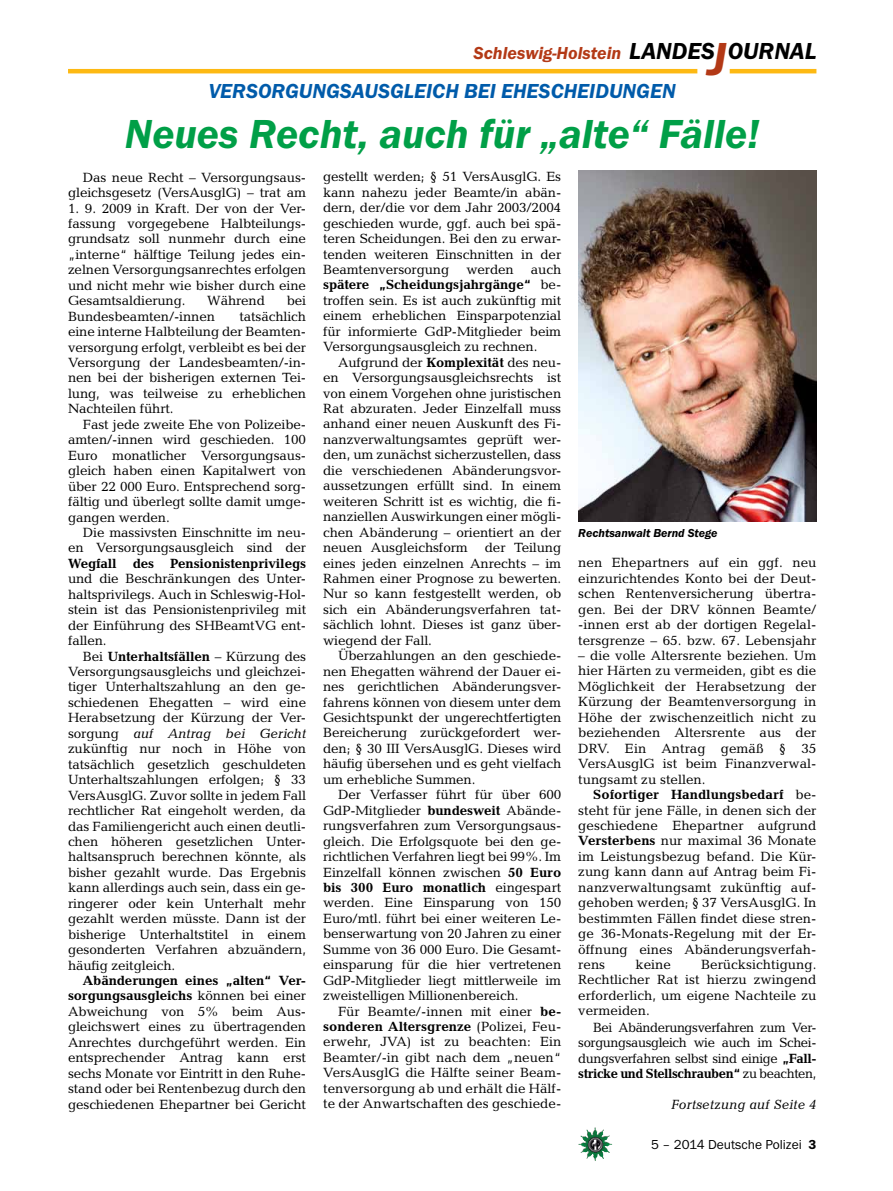
<style>
.page{position:relative;width:893px;height:1191px;background:#fff}
.page>*{position:absolute;margin:0;border:0;box-sizing:border-box;transform-origin:0 0}
.t1{font:italic 600 42px "Franklin Gothic Itc T";color:#009f47}
.t2{font:italic 600 24px "Franklin Gothic Itc T";color:#000}
.t3{font:italic 600 21px "Franklin Gothic Itc T";color:#005baa}
.t4{font:italic 600 18px "Franklin Gothic Itc T";color:#b33916}
.t5{font:13.5px/15.5px "Candida";letter-spacing:-.01em;color:#000;text-align:justify}
.t6{font:700 13.5px "Candida";letter-spacing:-.01em;color:#000}
.t7{font:13.5px "Franklin Gothic Itc T";color:#000}
.t8{font:italic 13.5px "Candida";color:#000}
.t9{font:italic 600 12px "Franklin Gothic Itc T";color:#000}
.s1{font-size:48px;color:#b33916}
.s2{font-weight:700}
.s3{font-style:italic}
.s4{font-weight:600}
</style>
<div class="page">
<img style="left:578px;top:1127px;width:17px;height:25px">
<hr style="left:730px;top:69px;width:86px;height:4px;background:#fdb913">
<hr style="left:68px;top:69px;width:629px;height:4px;background:#fdb913">
<img style="left:578px;top:171px;width:238px;height:350px">
<h3 class="t4" style="left:473px;top:42px;width:149px">Schleswig-Holstein</h3>
<h2 class="t2" style="left:629px;top:37px;width:189px">LANDES<span class="s1">J</span>OURNAL</h2>
<h3 class="t3" style="left:209px;top:79px;width:26px">Versorgungsausgleich</h3>
<h3 class="t3" style="left:464px;top:79px;width:12px">bei</h3>
<h3 class="t3" style="left:501px;top:79px;width:26px">Ehescheidungen</h3>
<h1 class="t1" style="left:125px;top:109px;width:636px">Neues Recht, auch für „alte“ Fälle!</h1>
<p class="t5" style="left:68px;top:169px;width:240px;text-align:right">Das neue Recht – Versorgungsaus&shy;gleichsgesetz (VersAusglG) – trat am</p>
<p class="t5" style="left:68px;top:200px;width:240px">1. 9. 2009 in Kraft. Der von der Ver&shy;fassung vorgegebene Halbteilungs&shy;grundsatz soll nunmehr durch eine „interne“ hälftige Teilung jedes ein&shy;zelnen Versorgungsanrechtes erfolgen und nicht mehr wie bisher durch eine Gesamtsaldierung.</p>
<p class="t5" style="left:323px;top:169px;width:240px">gestellt werden; § 51 VersAusglG. Es kann nahezu jeder Beamte/in abän&shy;dern, der/die vor dem Jahr 2003/2004 geschieden wurde, ggf. auch bei spä&shy;teren Scheidungen. Bei den zu erwar&shy;tenden weiteren Einschnitten in der Beamtenversorgung</p>
<p class="t5" style="left:323px;top:262px;width:240px;text-indent:208px">auch <span class="s2">spätere „Scheidungsjahrgänge“</span> be&shy;troffen sein. Es ist auch zukünftig mit einem erheblichen Einsparpotenzial für informierte GdP-Mitglieder beim Versorgungsausgleich zu rechnen.</p>
<p class="t5" style="left:323px;top:354px;width:240px;text-indent:15px">Aufgrund der <span class="s2">Komplexität</span> des neu&shy;en Versorgungsausgleichsrechts ist von einem Vorgehen ohne juristischen Rat abzuraten. Jeder Einzelfall muss anhand einer neuen Auskunft des Fi&shy;nanzverwaltungsamtes geprüft wer&shy;den, um zunächst sicherzustellen, dass die verschiedenen Abänderungsvor&shy;aussetzungen erfüllt sind. In einem weiteren Schritt ist es wichtig, die fi&shy;nanziellen Auswirkungen einer mögli&shy;chen Abänderung – orientiert an der neuen Ausgleichsform</p>
<p class="t5" style="left:466px;top:262px;width:49px">werden</p>
<p class="t5" style="left:207px;top:293px;width:59px">Während</p>
<p class="t5" style="left:287px;top:293px;width:21px">bei</p>
<p class="t5" style="left:68px;top:308px;width:148px">Bundesbeamten/-innen</p>
<p class="t5" style="left:68px;top:308px;width:240px;text-indent:171px">tatsächlich eine interne Halbteilung der Beamten&shy;versorgung erfolgt, verbleibt es bei der Versorgung der Landesbeamten/-in&shy;nen bei der bisherigen externen Tei&shy;lung, was teilweise zu erheblichen Nachteilen führt.</p>
<p class="t5" style="left:68px;top:416px;width:240px;text-indent:15px">Fast jede zweite Ehe von Polizeibe&shy;amten/-innen wird geschieden. 100<br>Euro monatlicher Versorgungsaus&shy;gleich haben einen Kapitalwert von über 22 000 Euro. Entsprechend sorg&shy;fältig und überlegt sollte damit umge&shy;gangen werden.</p>
<p class="t5" style="left:68px;top:525px;width:240px;text-align:right">Die massivsten Einschnitte im neu&shy;en Versorgungsausgleich sind der</p>
<p class="t6" style="left:68px;top:555px;width:240px">Wegfall des Pensionistenprivilegs</p>
<p class="t5" style="left:68px;top:571px;width:240px">und die Beschränkungen des Unter&shy;haltsprivilegs. Auch in Schleswig-Hol&shy;stein ist das Pensionistenprivileg mit der Einführung des SHBeamtVG ent&shy;fallen.</p>
<p class="t5" style="left:68px;top:648px;width:240px;text-indent:15px">Bei <span class="s2">Unterhaltsfällen</span> – Kürzung des Versorgungsausgleichs und gleichzei&shy;tiger Unterhaltszahlung an den ge&shy;schiedenen Ehegatten – wird eine Herabsetzung der Kürzung der Ver&shy;sorgung <span class="s3">auf Antrag bei Gericht </span>zukünftig nur noch in Höhe von tatsächlich gesetzlich geschuldeten Unterhaltszahlungen erfolgen; § 33<br>VersAusglG. Zuvor sollte in jedem Fall rechtlicher Rat eingeholt werden, da das Familiengericht auch einen deutli&shy;chen höheren gesetzlichen Unter&shy;haltsanspruch berechnen könnte, als bisher gezahlt wurde. Das Ergebnis kann allerdings auch sein, dass ein ge&shy;ringerer oder kein Unterhalt mehr gezahlt werden müsste. Dann ist der bisherige Unterhaltstitel in einem gesonderten Verfahren abzuändern, häufig zeitgleich.</p>
<p class="t5" style="left:68px;top:972px;width:240px;text-indent:15px"><span class="s2">Abänderungen eines „alten“ Ver&shy;sorgungsausgleichs</span> können bei einer Abweichung von 5% beim Aus&shy;gleichswert eines zu übertragenden Anrechtes durchgeführt werden. Ein entsprechender Antrag kann erst sechs Monate vor Eintritt in den Ruhe&shy;stand oder bei Rentenbezug durch den geschiedenen Ehepartner bei Gericht</p>
<p class="t9" style="left:578px;top:526px;width:141px">Rechtsanwalt Bernd Stege</p>
<p class="t5" style="left:323px;top:540px;width:240px;text-indent:162px">der Teilung eines jeden einzelnen Anrechts – im Rahmen einer Prognose zu bewerten.<br>Nur so kann festgestellt werden, ob sich ein Abänderungsverfahren tat&shy;sächlich lohnt. Dieses ist ganz über&shy;wiegend der Fall.</p>
<p class="t5" style="left:323px;top:648px;width:240px;text-indent:15px">Überzahlungen an den geschiede&shy;nen Ehegatten während der Dauer ei&shy;nes gerichtlichen Abänderungsver&shy;fahrens können von diesem unter dem Gesichtspunkt der ungerechtfertigten Bereicherung zurückgefordert wer&shy;den; § 30 III VersAusglG. Dieses wird häufig übersehen und es geht vielfach um erhebliche Summen.</p>
<p class="t5" style="left:323px;top:787px;width:240px;text-indent:15px">Der Verfasser führt für über 600<br>GdP-Mitglieder <span class="s2">bundesweit</span> Abände&shy;rungsverfahren zum Versorgungsaus&shy;gleich. Die Erfolgsquote bei den ge&shy;richtlichen Verfahren liegt bei 99%. Im Einzelfall können zwischen <span class="s2">50 Euro bis 300 Euro monatlich</span> eingespart werden. Eine Einsparung von 150<br>Euro/mtl. führt bei einer weiteren Le&shy;benserwartung von 20 Jahren zu einer Summe von 36 000 Euro. Die Gesamt&shy;einsparung für die hier vertretenen GdP-Mitglieder liegt mittlerweile im zweistelligen Millionenbereich.</p>
<p class="t5" style="left:323px;top:1003px;width:240px;text-indent:15px">Für Beamte/-innen mit einer <span class="s2">be&shy;sonderen Altersgrenze</span> (Polizei, Feu&shy;erwehr, JVA) ist zu beachten: Ein Beamter/-in gibt nach dem „neuen“ VersAusglG die Hälfte seiner Beam&shy;tenversorgung ab und erhält die Hälf&shy;te der Anwartschaften des geschiede-</p>
<p class="t5" style="left:578px;top:555px;width:240px">nen Ehepartners auf ein ggf. neu einzurichtendes Konto bei der Deut&shy;schen Rentenversicherung übertra&shy;gen. Bei der DRV können Beamte/ -innen erst ab der dortigen Regelal&shy;tersgrenze – 65. bzw. 67. Lebensjahr</p>
<p class="t5" style="left:578px;top:647px;width:240px">– die volle Altersrente beziehen. Um hier Härten zu vermeiden, gibt es die Möglichkeit der Herabsetzung der Kürzung der Beamtenversorgung in Höhe der zwischenzeitlich nicht zu beziehenden Altersrente aus der DRV. Ein Antrag gemäß § 35<br>VersAusglG ist beim Finanzverwal&shy;tungsamt zu stellen.</p>
<p class="t5" style="left:578px;top:786px;width:240px;text-indent:15px"><span class="s2">Sofortiger Handlungsbedarf</span> be&shy;steht für jene Fälle, in denen sich der geschiedene Ehepartner aufgrund <span class="s2">Versterbens</span> nur maximal 36 Monate im Leistungsbezug befand. Die Kür&shy;zung kann dann auf Antrag beim Fi&shy;nanzverwaltungsamt zukünftig auf&shy;gehoben werden; § 37 VersAusglG. In bestimmten Fällen findet diese stren&shy;ge 36-Monats-Regelung mit der Er&shy;öffnung eines Abänderungsverfah&shy;rens</p>
<p class="t5" style="left:578px;top:956px;width:240px;text-indent:123px">Berücksichtigung.<br>Rechtlicher Rat ist hierzu zwingend erforderlich, um eigene Nachteile zu vermeiden.</p>
<p class="t5" style="left:578px;top:1019px;width:240px;text-indent:15px">Bei Abänderungsverfahren zum Ver&shy;sorgungsausgleich wie auch im Schei&shy;dungsverfahren selbst sind einige <span class="s2">„Fall&shy;stricke und Stellschrauben“</span> zu beachten,</p>
<p class="t5" style="left:635px;top:956px;width:37px">keine</p>
<p class="t8" style="left:671px;top:1096px;width:147px">Fortsetzung auf Seite 4</p>
<p class="t7" style="left:651px;top:1136px;width:167px">5 – 2014 Deutsche Polizei <span class="s4">3</span></p>
</div>
